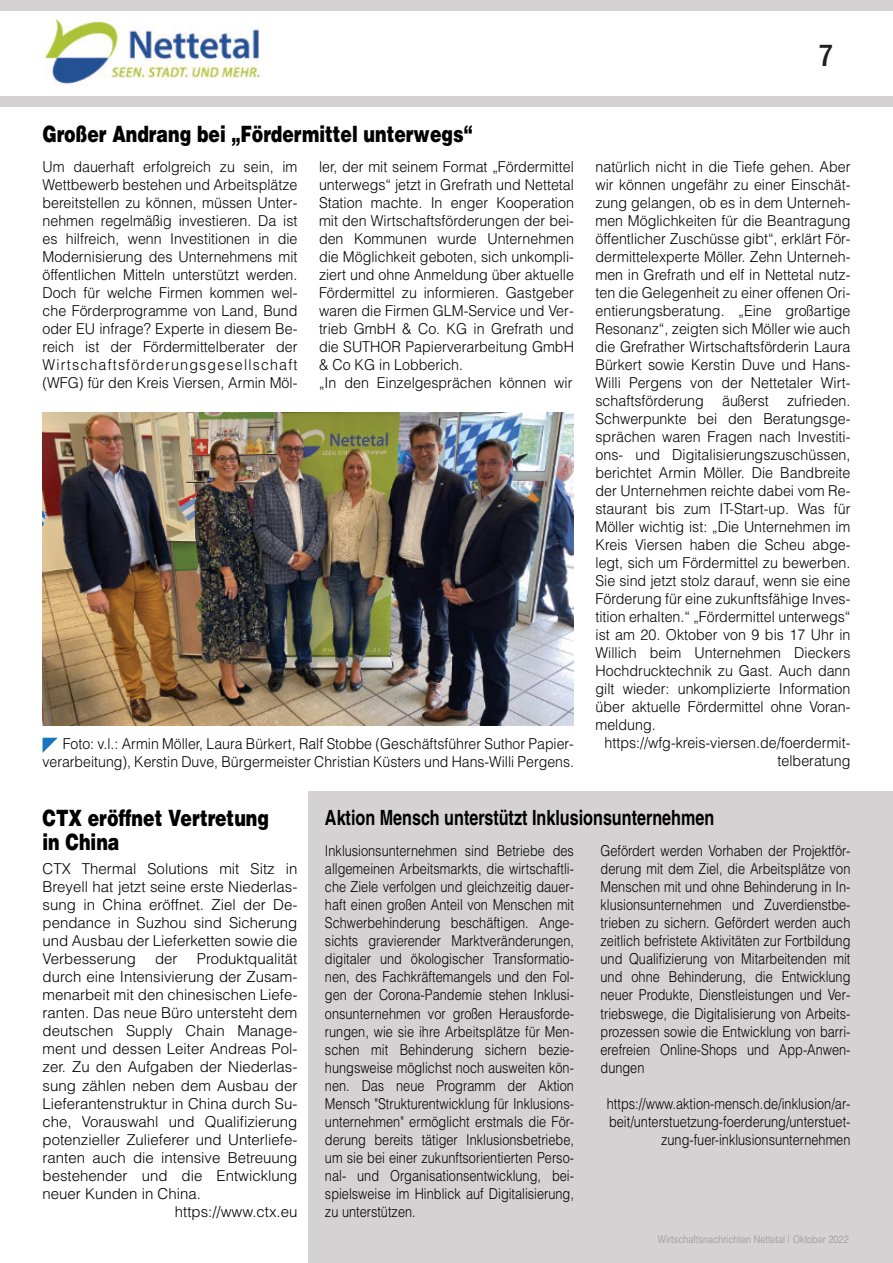
<style>
.page{position:relative;width:893px;height:1263px;background:#fff}
.page>*{position:absolute;margin:0;border:0;box-sizing:border-box;transform-origin:0 0}
.t1{font:500 condensed 31.5px "Franklin Gothic";color:#231f20}
.t2{font:900 22.5px/24px "Helvetica";color:#000;scale:.77 1}
.t3{font:700 21px "Helvetica";color:#000;scale:.77 1}
.t4{font:300 15px/18px "Helvetica";color:#000;text-align:justify;scale:.95 1}
.t5{font:300 15px/18px "Helvetica";color:#000;text-align:justify;scale:.85 1}
.t6{font:300 15px/18px "Helvetica";color:#000;text-align:justify}
.t7{font:300 15px/18px "Helvetica";color:#000;text-align:right;scale:.94 1}
.t8{font:300 10.5px "Helvetica";letter-spacing:.005em;color:#949497;scale:.86 1}
</style>
<div class="page">
<div style="left:0;top:96px;width:893px;height:11px;background:#d4d2d2"></div>
<img style="left:44px;top:17px;width:217px;height:68px">
<div style="left:0;top:0;width:893px;height:11px;background:#d4d2d2"></div>
<div style="left:308px;top:792px;width:585px;height:471px;background:#d4d2d2"></div>
<svg style="left:43px;top:738px;width:15px;height:15px"></svg>
<img style="left:43px;top:413px;width:531px;height:312px">
<h2 class="t2" style="left:43px;top:124px;width:560px">Großer Andrang bei „Fördermittel unterwegs“</h2>
<h1 class="t1" style="left:817px;top:44px;width:18px">7</h1>
<p class="t4" style="left:43px;top:159px;width:270px">Um dauerhaft erfolgreich zu sein, im Wettbewerb bestehen und Arbeitsplätze bereitstellen zu können, müssen Unter&shy;nehmen regelmäßig investieren. Da ist es hilfreich, wenn Investitionen in die Modernisierung des Unternehmens mit öffentlichen Mitteln unterstützt werden.<br>Doch für welche Firmen kommen wel&shy;che Förderprogramme von Land, Bund oder EU infrage? Experte in diesem Be&shy;reich ist der Fördermittelberater der Wirtschaftsförderungsgesellschaft (WFG) für den Kreis Viersen, Armin Möl-</p>
<p class="t4" style="left:319px;top:159px;width:270px;text-align:left">ler, der mit seinem Format „Fördermittel unterwegs“ jetzt in Grefrath und Nettetal Station machte. In enger Kooperation mit den Wirtschaftsförderungen der bei&shy;den Kommunen wurde Unternehmen die Möglichkeit geboten, sich unkompli&shy;ziert und ohne Anmeldung über aktuelle Fördermittel zu informieren. Gastgeber waren die Firmen GLM-Service und Ver&shy;trieb GmbH &amp; Co. KG in Grefrath und die SUTHOR Papierverarbeitung GmbH &amp; Co KG in Lobberich.<br>„In den Einzelgesprächen können wir</p>
<p class="t4" style="left:595px;top:159px;width:270px">natürlich nicht in die Tiefe gehen. Aber</p>
<p class="t4" style="left:595px;top:177px;width:270px">wir können ungefähr zu einer Einschät-</p>
<p class="t4" style="left:595px;top:195px;width:270px">zung gelangen, ob es in dem Unterneh-</p>
<p class="t4" style="left:595px;top:213px;width:270px">men Möglichkeiten für die Beantragung</p>
<p class="t4" style="left:595px;top:231px;width:270px">öffentlicher Zuschüsse gibt“, erklärt För-</p>
<p class="t4" style="left:595px;top:249px;width:270px">dermittelexperte Möller. Zehn Unterneh-</p>
<p class="t4" style="left:595px;top:267px;width:270px">men in Grefrath und elf in Nettetal nutz-</p>
<p class="t4" style="left:595px;top:285px;width:270px">ten die Gelegenheit zu einer offenen Ori-</p>
<p class="t4" style="left:595px;top:303px;width:270px">entierungsberatung. „Eine großartige</p>
<p class="t4" style="left:595px;top:321px;width:270px">Resonanz“, zeigten sich Möller wie auch</p>
<p class="t4" style="left:595px;top:339px;width:270px">die Grefrather Wirtschaftsförderin Laura</p>
<p class="t4" style="left:595px;top:357px;width:270px">Bürkert sowie Kerstin Duve und Hans-</p>
<p class="t4" style="left:595px;top:375px;width:270px">Willi Pergens von der Nettetaler Wirt-</p>
<p class="t4" style="left:595px;top:393px;width:270px">schaftsförderung äußerst zufrieden.</p>
<p class="t4" style="left:595px;top:411px;width:270px">Schwerpunkte bei den Beratungsge-</p>
<p class="t4" style="left:595px;top:429px;width:270px">sprächen waren Fragen nach Investiti-</p>
<p class="t4" style="left:595px;top:447px;width:270px">ons- und Digitalisierungszuschüssen,</p>
<p class="t4" style="left:595px;top:465px;width:270px">berichtet Armin Möller. Die Bandbreite</p>
<p class="t4" style="left:595px;top:483px;width:270px">der Unternehmen reichte dabei vom Re-</p>
<p class="t4" style="left:595px;top:501px;width:270px">staurant bis zum IT-Start-up. Was für</p>
<p class="t4" style="left:595px;top:519px;width:270px">Möller wichtig ist: „Die Unternehmen im</p>
<p class="t4" style="left:595px;top:537px;width:270px">Kreis Viersen haben die Scheu abge-</p>
<p class="t4" style="left:595px;top:555px;width:270px">legt, sich um Fördermittel zu bewerben.</p>
<p class="t4" style="left:595px;top:573px;width:270px">Sie sind jetzt stolz darauf, wenn sie eine</p>
<p class="t4" style="left:595px;top:591px;width:270px">Förderung für eine zukunftsfähige Inves-</p>
<p class="t4" style="left:595px;top:609px;width:270px">tition erhalten.“ „Fördermittel unterwegs“</p>
<p class="t4" style="left:595px;top:627px;width:270px">ist am 20. Oktober von 9 bis 17 Uhr in</p>
<p class="t4" style="left:595px;top:645px;width:270px">Willich beim Unternehmen Dieckers</p>
<p class="t4" style="left:595px;top:663px;width:270px">Hochdrucktechnik zu Gast. Auch dann</p>
<p class="t4" style="left:595px;top:681px;width:270px">gilt wieder: unkomplizierte Information</p>
<p class="t4" style="left:595px;top:699px;width:270px">über aktuelle Fördermittel ohne Voran-</p>
<p class="t4" style="left:595px;top:717px;width:65px">meldung.</p>
<p class="t4" style="left:604px;top:735px;width:260px">https://wfg-kreis-viersen.de/foerdermit-</p>
<p class="t4" style="left:778px;top:753px;width:78px">telberatung</p>
<p class="t7" style="left:43px;top:736px;width:567px">Foto: v.l.: Armin Möller, Laura Bürkert, Ralf Stobbe (Geschäftsführer Suthor Papier&shy;verarbeitung), Kerstin Duve, Bürgermeister Christian Küsters und Hans-Willi Pergens.</p>
<h2 class="t2" style="left:43px;top:808px;width:296px">CTX eröffnet Vertretung in China</h2>
<p class="t6" style="left:43px;top:861px;width:256px">CTX Thermal Solutions mit Sitz in Breyell hat jetzt seine erste Niederlas&shy;sung in China eröffnet. Ziel der De&shy;pendance in Suzhou sind Sicherung und Ausbau der Lieferketten sowie die Verbesserung</p>
<p class="t6" style="left:155px;top:951px;width:24px">der</p>
<p class="t6" style="left:197px;top:951px;width:102px">Produktqualität</p>
<p class="t6" style="left:43px;top:969px;width:256px">durch eine Intensivierung der Zusam-</p>
<p class="t6" style="left:43px;top:987px;width:256px">menarbeit mit den chinesischen Liefe-</p>
<p class="t6" style="left:43px;top:1005px;width:256px">ranten. Das neue Büro untersteht dem</p>
<p class="t6" style="left:43px;top:1023px;width:256px">deutschen Supply Chain Manage-</p>
<p class="t6" style="left:43px;top:1041px;width:256px">ment und dessen Leiter Andreas Pol-</p>
<p class="t6" style="left:43px;top:1059px;width:256px">zer. Zu den Aufgaben der Niederlas-</p>
<p class="t6" style="left:43px;top:1077px;width:256px">sung zählen neben dem Ausbau der</p>
<p class="t6" style="left:43px;top:1095px;width:256px">Lieferantenstruktur in China durch Su-</p>
<p class="t6" style="left:43px;top:1113px;width:256px">che, Vorauswahl und Qualifizierung</p>
<p class="t6" style="left:43px;top:1131px;width:256px">potenzieller Zulieferer und Unterliefe-</p>
<p class="t6" style="left:43px;top:1149px;width:256px">ranten auch die intensive Betreuung</p>
<p class="t6" style="left:43px;top:1167px;width:256px">bestehender und die Entwicklung</p>
<p class="t6" style="left:43px;top:1185px;width:160px">neuer Kunden in China.</p>
<p class="t6" style="left:175px;top:1203px;width:124px">https://www.ctx.eu</p>
<h3 class="t3" style="left:325px;top:810px;width:507px">Aktion Mensch unterstützt Inklusionsunternehmen</h3>
<p class="t5" style="left:325px;top:843px;width:294px">Inklusionsunternehmen sind Betriebe des allgemeinen Arbeitsmarkts, die wirtschaftli&shy;che Ziele verfolgen und gleichzeitig dauer&shy;haft einen großen Anteil von Menschen mit Schwerbehinderung beschäftigen. Ange&shy;sichts gravierender Marktveränderungen, digitaler und ökologischer Transformatio&shy;nen, des Fachkräftemangels und den Fol&shy;gen der Corona-Pandemie stehen Inklusi&shy;onsunternehmen vor großen Herausforde&shy;rungen, wie sie ihre Arbeitsplätze für Men&shy;schen mit Behinderung sichern bezie&shy;hungsweise möglichst noch ausweiten kön&shy;nen. Das neue Programm der Aktion Mensch "Strukturentwicklung für Inklusions&shy;unternehmen" ermöglicht erstmals die För&shy;derung bereits tätiger Inklusionsbetriebe, um sie bei einer zukunftsorientierten Perso&shy;nal- und Organisationsentwicklung, bei&shy;spielsweise im Hinblick auf Digitalisierung, zu unterstützen.</p>
<p class="t5" style="left:600px;top:843px;width:296px">Gefördert werden Vorhaben der Projektför&shy;derung mit dem Ziel, die Arbeitsplätze von Menschen mit und ohne Behinderung in In&shy;klusionsunternehmen und Zuverdienstbe&shy;trieben zu sichern. Gefördert werden auch zeitlich befristete Aktivitäten zur Fortbildung und Qualifizierung von Mitarbeitenden mit und ohne Behinderung, die Entwicklung neuer Produkte, Dienstleistungen und Ver&shy;triebswege, die Digitalisierung von Arbeits&shy;prozessen sowie die Entwicklung von barri&shy;erefreien Online-Shops und App-Anwen&shy;dungen</p>
<p class="t5" style="left:607px;top:1095px;width:288px;text-align:right">https://www.aktion-mensch.de/inklusion/ar&shy;beit/unterstuetzung-foerderung/unterstuet&shy;zung-fuer-inklusionsunternehmen</p>
<p class="t8" style="left:658px;top:1235px;width:223px">Wirtschaftsnachrichten Nettetal | Oktober 2022</p>
</div>
